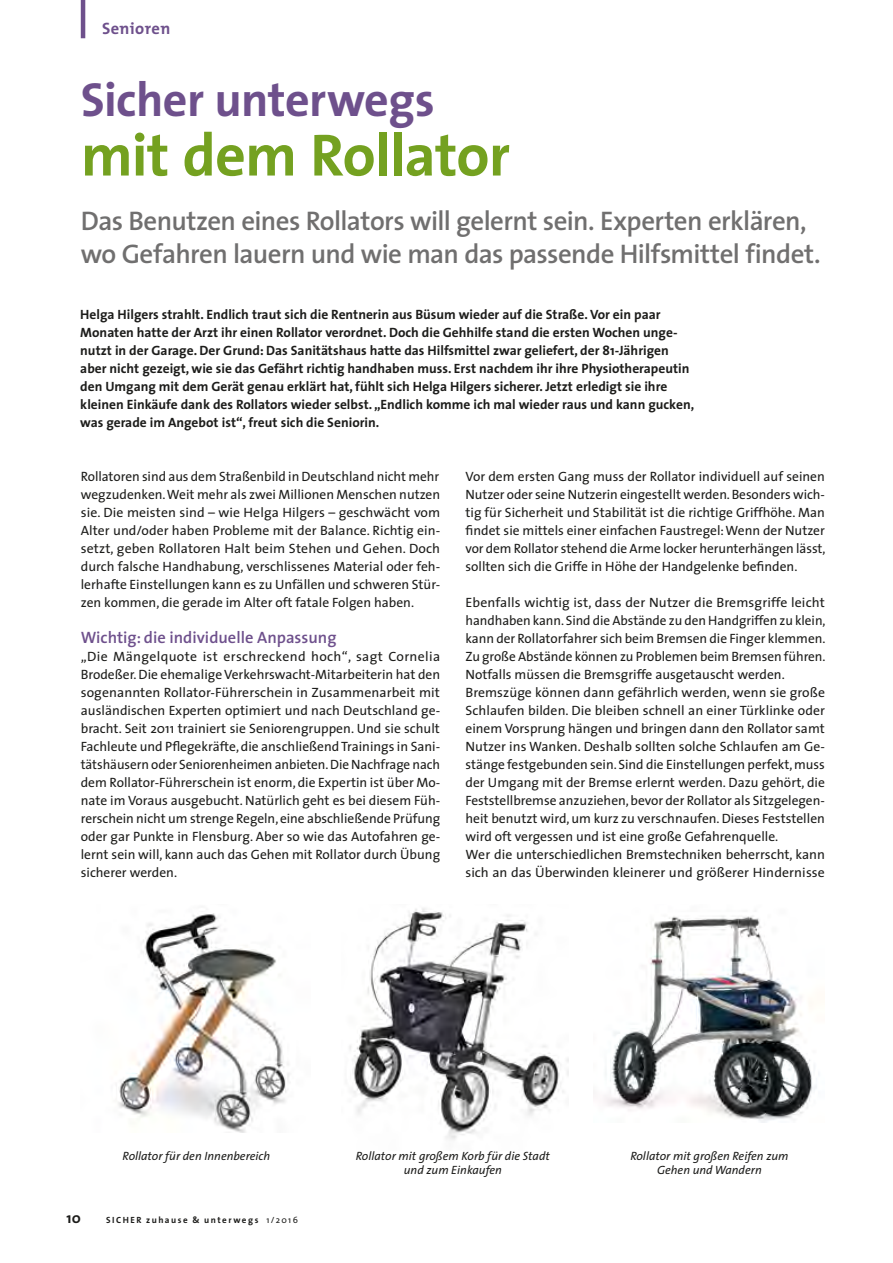
<style>
.page{position:relative;width:893px;height:1263px;background:#fff}
.page>*{position:absolute;margin:0;border:0;box-sizing:border-box;transform-origin:0 0}
.t1{font:700 60px "The Sans";letter-spacing:-.015em;color:#74a120}
.t2{font:700 48px "The Sans";letter-spacing:-.01em;color:#6e508c}
.t3{font:600 27px/32.4px "The Sans";letter-spacing:-.02em;color:#706f6f}
.t4{font:600 16.5px "The Sans";color:#6e508c}
.t5{font:700 16.5px "The Mix";letter-spacing:.025em;color:#6e508c}
.t6{font:700 15px "The Mix";color:#1d1d1b}
.t7{font:13.5px/18px "The Sans";color:#1d1d1b;text-align:justify}
.t8{font:700 13.5px/18px "The Sans";color:#1d1d1b}
.t9{font:italic 12px/14.4px "The Sans";color:#1d1d1b;text-align:center}
.t10{font:700 9px "The Sans";letter-spacing:.17em;color:#1d1d1b}
.s1{font-weight:400}
</style>
<div class="page">
<img style="left:118px;top:913px;width:172px;height:220px">
<img style="left:349px;top:908px;width:219px;height:232px">
<img style="left:604px;top:916px;width:213px;height:206px">
<hr style="left:81px;top:0;width:4px;height:38px;background:#6e508c">
<p class="t5" style="left:102px;top:15px;width:70px">Senioren</p>
<h2 class="t2" style="left:81px;top:59px;width:355px">Sicher unterwegs</h2>
<h1 class="t1" style="left:81px;top:105px;width:431px">mit dem Rollator</h1>
<h3 class="t3" style="left:81px;top:204px;width:741px">Das Benutzen eines Rollators will gelernt sein. Experten erklären, wo Gefahren lauern und wie man das passende Hilfsmittel findet.</h3>
<p class="t8" style="left:80px;top:305px;width:615px">Helga Hilgers strahlt. Endlich traut sich die Rentnerin aus Büsum wieder auf die Straße. Vor ein paar Monaten hatte der Arzt ihr einen Rollator verordnet. Doch die Gehhilfe stand die ersten Wochen unge&shy;nutzt in der Garage. Der Grund: Das Sanitätshaus hatte das Hilfsmittel zwar geliefert, der 81-Jährigen aber nicht gezeigt, wie sie das Gefährt richtig handhaben muss. Erst nachdem ihr ihre Physiotherapeutin den Umgang mit dem Gerät genau erklärt hat, fühlt sich Helga Hilgers sicherer. Jetzt erledigt sie ihre kleinen Einkäufe dank des Rollators wieder selbst. „Endlich komme ich mal wieder raus und kann gucken, was gerade im Angebot ist“, freut sich die Seniorin.</p>
<p class="t7" style="left:81px;top:467px;width:361px">Rollatoren sind aus dem Straßenbild in Deutschland nicht mehr wegzudenken.Weit mehr als zwei Millionen Menschen nutzen sie. Die meisten sind – wie Helga Hilgers – geschwächt vom Alter und/oder haben Probleme mit der Balance. Richtig ein&shy;setzt, geben Rollatoren Halt beim Stehen und Gehen. Doch durch falsche Handhabung, verschlissenes Material oder feh&shy;lerhafte Einstellungen kann es zu Unfällen und schweren Stür&shy;zen kommen, die gerade im Alter oft fatale Folgen haben.</p>
<p class="t4" style="left:81px;top:624px;width:257px">Wichtig: die individuelle Anpassung</p>
<p class="t7" style="left:81px;top:647px;width:361px">„Die Mängelquote ist erschreckend hoch“, sagt Cornelia Brodeßer.Die ehemaligeVerkehrswacht-Mitarbeiterin hat den sogenannten Rollator-Führerschein in Zusammenarbeit mit ausländischen Experten optimiert und nach Deutschland ge&shy;bracht. Seit 2011 trainiert sie Seniorengruppen. Und sie schult Fachleute und Pflegekräfte,die anschließend Trainings in Sani&shy;tätshäusern oder Seniorenheimen anbieten.Die Nachfrage nach dem Rollator-Führerschein ist enorm, die Expertin ist über Mo&shy;nate im Voraus ausgebucht. Natürlich geht es bei diesem Füh&shy;rerschein nicht um strenge Regeln,eine abschließende Prüfung oder gar Punkte in Flensburg. Aber so wie das Autofahren ge&shy;lernt sein will, kann auch das Gehen mit Rollator durch Übung sicherer werden.</p>
<p class="t7" style="left:465px;top:467px;width:362px">Vor dem ersten Gang muss der Rollator individuell auf seinen Nutzer oder seine Nutzerin eingestellt werden.Besonders wich&shy;tig für Sicherheit und Stabilität ist die richtige Griffhöhe. Man findet sie mittels einer einfachen Faustregel:Wenn der Nutzer vor dem Rollator stehend die Arme locker herunterhängen lässt, sollten sich die Griffe in Höhe der Handgelenke befinden.</p>
<p class="t7" style="left:465px;top:593px;width:362px;text-align:left">Ebenfalls wichtig ist, dass der Nutzer die Bremsgriffe leicht handhaben kann.Sind die Abstände zu den Handgriffen zu klein, kann der Rollatorfahrer sich beim Bremsen die Finger klemmen.<br>Zu große Abstände können zu Problemen beim Bremsen führen.<br>Notfalls müssen die Bremsgriffe ausgetauscht werden.<br>Bremszüge können dann gefährlich werden, wenn sie große Schlaufen bilden. Die bleiben schnell an einer Türklinke oder einem Vorsprung hängen und bringen dann den Rollator samt Nutzer ins Wanken. Deshalb sollten solche Schlaufen am Ge&shy;stänge festgebunden sein. Sind die Einstellungen perfekt,muss der Umgang mit der Bremse erlernt werden. Dazu gehört, die Feststellbremse anzuziehen,bevor der Rollator als Sitzgelegen&shy;heit benutzt wird,um kurz zu verschnaufen.Dieses Feststellen wird oft vergessen und ist eine große Gefahrenquelle.<br>Wer die unterschiedlichen Bremstechniken beherrscht, kann sich an das Überwinden kleinerer und größerer Hindernisse</p>
<p class="t9" style="left:123px;top:1148px;width:149px">Rollator für den Innenbereich</p>
<p class="t9" style="left:356px;top:1148px;width:196px">Rollator mit großem Korb für die Stadt und zum Einkaufen</p>
<p class="t9" style="left:630px;top:1148px;width:160px">Rollator mit großen Reifen zum<br>Gehen und Wandern</p>
<p class="t6" style="left:67px;top:1205px;width:16px">10</p>
<p class="t10" style="left:106px;top:1212px;width:193px">SICHER zuhause &amp; unterwegs <span class="s1">1/2016</span></p>
</div>
